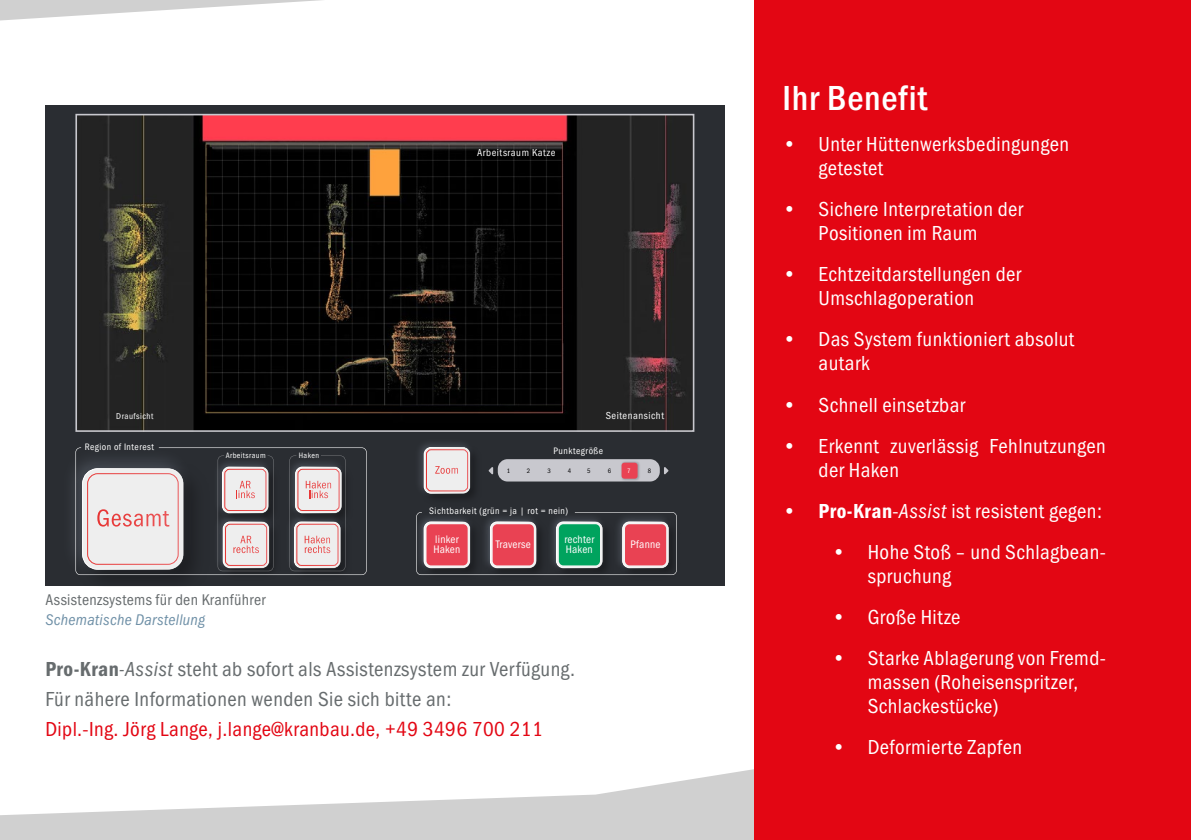
<style>
.page{position:relative;width:1191px;height:840px;background:#fff}
.page>*{position:absolute;margin:0;border:0;box-sizing:border-box;transform-origin:0 0}
.t1{font:500 36px "Franklin Gothic URW Con";letter-spacing:.02em;color:#fff}
.t2{font:21px/24px "Franklin Gothic URW Con Boo";letter-spacing:.02em;color:#fff}
.t3{font:21px/30px "Franklin Gothic URW Con Boo";letter-spacing:.02em;color:#676c6e}
.t4{font:21px "Franklin Gothic URW Con Boo";letter-spacing:.02em;color:#e30613}
.t5{font:16px "Franklin Gothic URW Con Boo";letter-spacing:.02em;color:#676c6e}
.t6{font:16px "Franklin Gothic URW Con Boo Ita";letter-spacing:.02em;color:#6f90a7}
.t7{font:11.2px/9.6px "Franklin Gothic URW Con Boo";letter-spacing:.02em;color:#fff}
.t8{font:10.4px "Franklin Gothic URW Con Boo";letter-spacing:.05em;color:#fff}
.t9{font:9.6px "Franklin Gothic URW Con Boo";letter-spacing:.05em;color:#fff}
.t10{font:8.8px "Franklin Gothic URW Con Boo";letter-spacing:.05em;color:#fff}
.t11{font:8px "Franklin Gothic URW Con Boo";letter-spacing:.05em;color:#fff}
.t12{font:6.6px "Franklin Gothic URW Con Boo";color:#020203}
.t13{font:6.6px "Franklin Gothic URW Con Boo";color:#fff}
.s1{font-family:"Franklin Gothic URW Con Dem"}
.s2{font-family:"Franklin Gothic URW Con Boo Ita"}
</style>
<div class="page">
<svg style="left:0;top:0;width:322px;height:20px"></svg>
<svg style="left:0;top:769px;width:754px;height:70px;fill:#d0d0d0"></svg>
<div style="left:45px;top:105px;width:679px;height:480px;background:#2a2d32"></div>
<img style="left:73px;top:474px;width:119px;height:104px">
<img style="left:218px;top:574px;width:65px;height:1px">
<img style="left:289px;top:574px;width:65px;height:1px">
<svg style="left:75px;top:447px;width:292px;height:127px"></svg>
<div style="left:498px;top:459px;width:162px;height:22px;background:#c8c8ce;border-radius:10px"></div>
<img style="left:619px;top:459px;width:23px;height:23px">
<div style="left:621px;top:462px;width:16px;height:16px;background:#e94253;border-radius:3px"></div>
<svg style="left:488px;top:467px;width:5px;height:7px"></svg>
<svg style="left:664px;top:467px;width:4px;height:7px"></svg>
<img style="left:419px;top:443px;width:55px;height:54px">
<div style="left:426px;top:449px;width:42px;height:42px;border:1px solid #fff;border-radius:5px"></div>
<svg style="left:435px;top:466px;width:23px;height:7px"></svg>
<img style="left:419px;top:574px;width:256px;height:1px">
<svg style="left:416px;top:512px;width:261px;height:62px"></svg>
<img style="left:78px;top:117px;width:613px;height:311px">
<div style="left:75px;top:114px;width:619px;height:317px;border:2px solid #c8c8ce"></div>
<div style="left:754px;top:0;width:437px;height:839px;background:#e30613"></div>
<p class="t8" style="left:477px;top:146px;width:80px">Arbeitsraum Katze</p>
<p class="t10" style="left:116px;top:410px;width:39px">Draufsicht</p>
<p class="t8" style="left:605px;top:409px;width:60px">Seitenansicht</p>
<p class="t9" style="left:85px;top:441px;width:71px">Region of Interest</p>
<p class="t11" style="left:226px;top:450px;width:41px">Arbeitsraum</p>
<p class="t11" style="left:299px;top:450px;width:22px">Haken</p>
<p class="t9" style="left:553px;top:445px;width:51px">Punktegröße</p>
<p class="t12" style="left:507px;top:466px;width:5px">1</p>
<p class="t12" style="left:527px;top:466px;width:5px">2</p>
<p class="t12" style="left:547px;top:466px;width:5px">3</p>
<p class="t12" style="left:568px;top:466px;width:5px">4</p>
<p class="t12" style="left:587px;top:466px;width:5px">5</p>
<p class="t12" style="left:607px;top:466px;width:5px">6</p>
<p class="t13" style="left:627px;top:466px;width:5px">7</p>
<p class="t12" style="left:647px;top:466px;width:5px">8</p>
<p class="t9" style="left:429px;top:504px;width:140px">Sichtbarkeit (grün = ja | rot = nein)</p>
<p class="t7" style="left:433px;top:534px;width:28px">linker<br>Haken</p>
<p class="t7" style="left:496px;top:539px;width:37px">Traverse</p>
<p class="t7" style="left:564px;top:534px;width:31px">rechter<br>Haken</p>
<p class="t7" style="left:630px;top:539px;width:32px">Pfanne</p>
<p class="t5" style="left:45px;top:589px;width:222px">Assistenzsystems für den Kranführer</p>
<p class="t6" style="left:45px;top:610px;width:161px">Schematische Darstellung</p>
<p class="t3" style="left:45px;top:653px;width:531px"><span class="s1">Pro-Kran</span><span class="s2">-Assist</span> steht ab sofort als Assistenzsystem zur Verfügung.<br>Für nähere Informationen wenden Sie sich bitte an:</p>
<p class="t4" style="left:45px;top:715px;width:499px">Dipl.-Ing. Jörg Lange, j.lange@kranbau.de, +49 3496 700 211</p>
<h1 class="t1" style="left:782px;top:74px;width:146px">Ihr Benefit</h1>
<p class="t2" style="left:818px;top:132px;width:252px;text-indent:-36px">• Unter Hüttenwerksbedingungen getestet</p>
<p class="t2" style="left:782px;top:197px;width:242px;text-align:center">• Sichere Interpretation der<br>Positionen im Raum</p>
<p class="t2" style="left:782px;top:262px;width:240px;text-align:center">• Echtzeitdarstellungen der<br>Umschlagoperation</p>
<p class="t2" style="left:818px;top:327px;width:257px;text-indent:-36px">• Das System funktioniert absolut autark</p>
<p class="t2" style="left:782px;top:392px;width:184px">• Schnell einsetzbar</p>
<p class="t2" style="left:818px;top:433px;width:289px;text-indent:-36px">• Erkennt zuverlässig Fehlnutzungen der Haken</p>
<p class="t2" style="left:782px;top:498px;width:321px"><span class="s1">• Pro-Kran</span>-<span class="s2">Assist</span> ist resistent gegen:</p>
<p class="t2" style="left:867px;top:539px;width:240px;text-indent:-36px">• Hohe Stoß – und Schlagbean&shy;spruchung</p>
<p class="t2" style="left:831px;top:604px;width:130px">• Große Hitze</p>
<p class="t2" style="left:867px;top:645px;width:240px;text-indent:-36px">• Starke Ablagerung von Fremd&shy;massen (Roheisenspritzer,<br>Schlackestücke)</p>
<p class="t2" style="left:831px;top:734px;width:192px">• Deformierte Zapfen</p>
</div>
